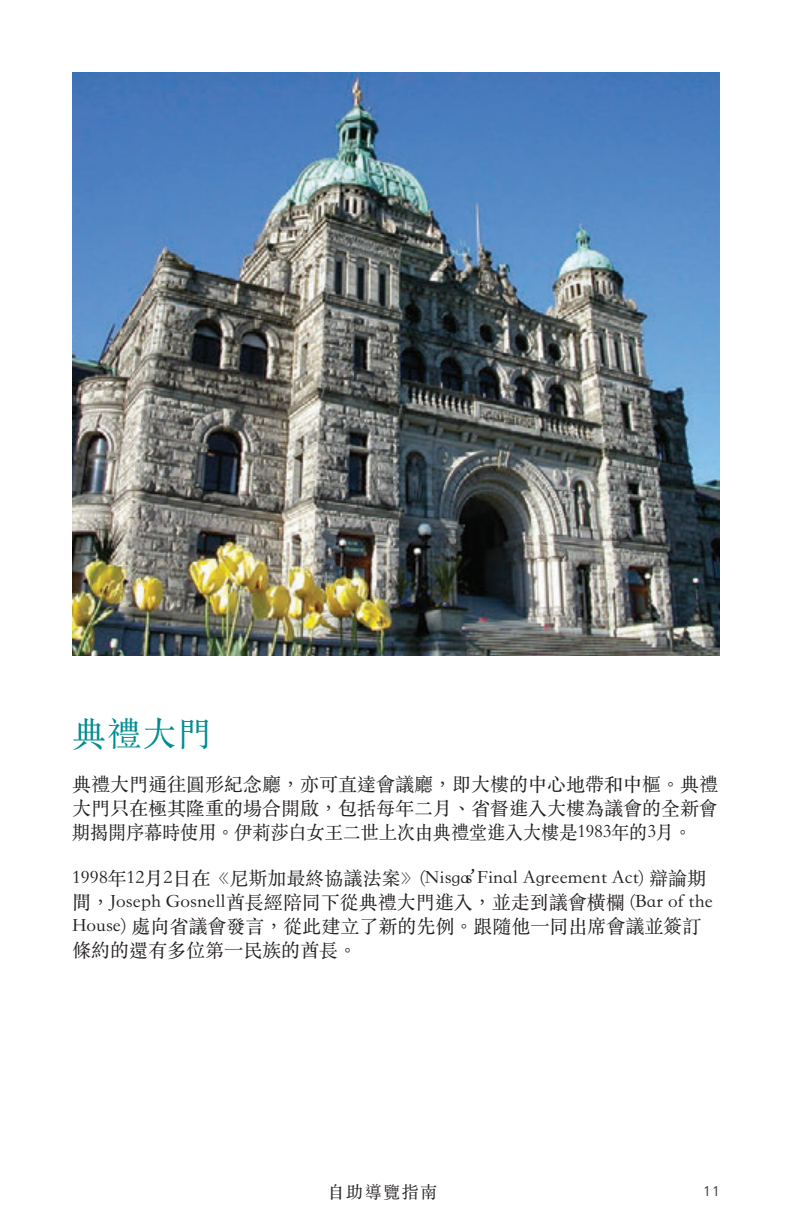
<style>
.page{position:relative;width:792px;height:1224px;background:#fff}
.page>*{position:absolute;margin:0;border:0;box-sizing:border-box;transform-origin:0 0}
.t1{font:34px "ST Songti TC Regular";color:#008d8f}
.t2{font:19px/24px "ST Songti TC Regular";color:#231f20;text-align:justify}
.t3{font:17px "ST Songti TC Regular";letter-spacing:.09em;color:#231f20}
.t4{font:300 14px "Frutiger LT Std";color:#231f20}
</style>
<div class="page">
<img style="left:72px;top:72px;width:648px;height:583px">
<h1 class="t1" style="left:72px;top:713px;width:141px">典禮大門</h1>
<p class="t2" style="left:72px;top:772px;width:648px">典禮大門通往圓形紀念廳，亦可直達會議廳，即大樓的中心地帶和中樞。典禮大門只在極其隆重的場合開啟，包括每年二月、省督進入大樓為議會的全新會期揭開序幕時使用。伊莉莎白女王二世上次由典禮堂進入大樓是1983年的3月。</p>
<p class="t2" style="left:72px;top:865px;width:643px;text-align:left">1998年12月2日在《尼斯加最終協議法案》(Nisga’s Final Agreement Act) 辯論期間，Joseph Gosnell酋長經陪同下從典禮大門進入，並走到議會橫欄 (Bar of the House) 處向省議會發言，從此建立了新的先例。跟隨他一同出席會議並簽訂條約的還有多位第一民族的酋長。</p>
<p class="t3" style="left:328px;top:1181px;width:111px">自助導覽指南</p>
<p class="t4" style="left:703px;top:1183px;width:18px">11</p>
</div>
